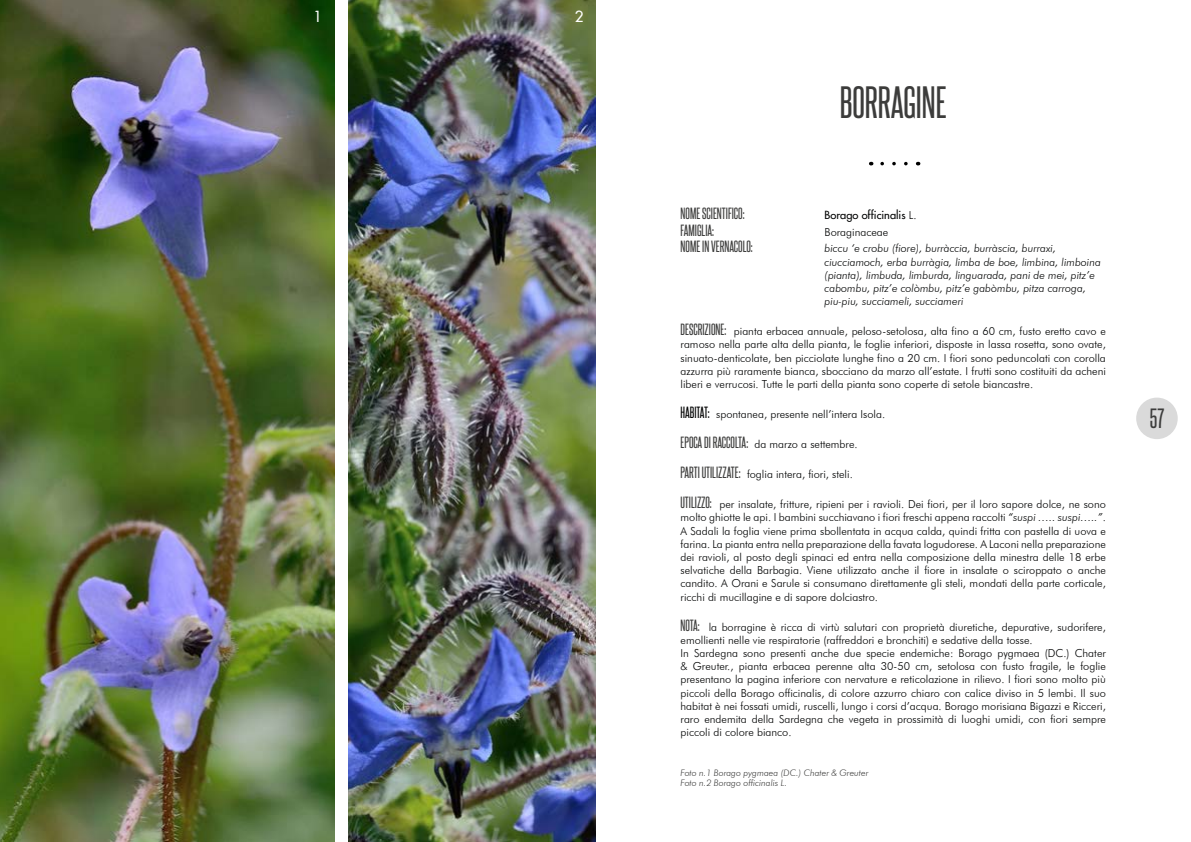
<style>
.page{position:relative;width:1191px;height:842px;background:#fff}
.page>*{position:absolute;margin:0;border:0;box-sizing:border-box;transform-origin:0 0}
.t1{font:39px "Steelfish Rg";color:#3c3c3b}
.t2{font:24px "Steelfish Rg";color:#3c3c3b}
.t3{font:500 15px "Futura";color:#fff}
.t4{font:14px "Steelfish Rg";color:#3c3c3b}
.t5{font:300 11px/13.2px "Futura BT";color:#010202;text-align:justify}
.t6{font:italic 300 11px/13.2px "Futura BT";color:#010202}
.t7{font:500 11px "Futura";color:#010202}
.t8{font:italic 300 9px/10.8px "Futura BT";color:#3c3c3b}
.s1{font-family:"Futura BT";font-weight:300}
.s2{font-family:"Steelfish Rg";font-weight:400;font-size:14px;color:#3c3c3b}
.s3{font-family:"Steelfish Rg";font-weight:400;font-size:14px}
.s4{font-style:italic}
</style>
<div class="page">
<div style="left:1136px;top:398px;width:41px;height:41px;background:#dadada;border-radius:50%"></div>
<img style="left:0;top:0;width:334px;height:842px">
<img style="left:349px;top:0;width:246px;height:842px">
<svg style="left:870px;top:162px;width:36px;height:3px"></svg>
<h3 class="t3" style="left:313px;top:7px;width:10px">1</h3>
<h3 class="t3" style="left:575px;top:7px;width:10px">2</h3>
<h1 class="t1" style="left:839px;top:75px;width:108px">BORRAGINE</h1>
<p class="t4" style="left:680px;top:203px;width:66px">NOME SCIENTIFICO:</p>
<p class="t7" style="left:824px;top:208px;width:94px">Borago officinalis <span class="s1">L.</span></p>
<p class="t4" style="left:680px;top:220px;width:35px">FAMIGLIA:</p>
<p class="t5" style="left:824px;top:225px;width:65px">Boraginaceae</p>
<p class="t4" style="left:680px;top:237px;width:74px">NOME IN VERNACOLO:</p>
<p class="t6" style="left:824px;top:242px;width:278px">biccu ‘e crobu (fiore), burràccia, burràscia, burraxi, ciucciamoch, erba burràgia, limba de boe, limbina, limboina (pianta), limbuda, limburda, linguarada, pani de mei, pitz’e cabombu, pitz’e colòmbu, pitz’e gabòmbu, pitza carroga, piu-piu, succiameli, succiameri</p>
<p class="t5" style="left:680px;top:325px;width:427px"><span class="s2">DESCRIZIONE:</span> pianta erbacea annuale, peloso-setolosa, alta fino a 60 cm, fusto eretto cavo e ramoso nella parte alta della pianta, le foglie inferiori, disposte in lassa rosetta, sono ovate, sinuato-denticolate, ben picciolate lunghe fino a 20 cm. I fiori sono peduncolati con corolla azzurra più raramente bianca, sbocciano da marzo all’estate. I frutti sono costituiti da acheni liberi e verrucosi. Tutte le parti della pianta sono coperte di setole biancastre.</p>
<p class="t5" style="left:680px;top:407px;width:206px"><span class="s3">HABITAT:</span> spontanea, presente nell’intera Isola.</p>
<p class="t5" style="left:680px;top:437px;width:179px"><span class="s2">EPOCA DI RACCOLTA:</span> da marzo a settembre.</p>
<p class="t5" style="left:680px;top:467px;width:174px"><span class="s2">PARTI UTILIZZATE:</span> foglia intera, fiori, steli.</p>
<p class="t5" style="left:680px;top:497px;width:427px"><span class="s2">UTILIZZO:</span> per insalate, fritture, ripieni per i ravioli. Dei fiori, per il loro sapore dolce, ne sono molto ghiotte le api. I bambini succhiavano i fiori freschi appena raccolti <span class="s4">“suspi ….. suspi…..”</span>.<br>A Sadali la foglia viene prima sbollentata in acqua calda, quindi fritta con pastella di uova e farina. La pianta entra nella preparazione della favata logudorese. A Laconi nella preparazione dei ravioli, al posto degli spinaci ed entra nella composizione della minestra delle 18 erbe selvatiche della Barbagia. Viene utilizzato anche il fiore in insalate o sciroppato o anche candito. A Orani e Sarule si consumano direttamente gli steli, mondati della parte corticale, ricchi di mucillagine e di sapore dolciastro.</p>
<p class="t5" style="left:680px;top:620px;width:427px;text-align:left"><span class="s2">NOTA:</span> la borragine è ricca di virtù salutari con proprietà diuretiche, depurative, sudorifere, emollienti nelle vie respiratorie (raffreddori e bronchiti) e sedative della tosse.<br>In Sardegna sono presenti anche due specie endemiche: Borago pygmaea (DC.) Chater &amp; Greuter., pianta erbacea perenne alta 30-50 cm, setolosa con fusto fragile, le foglie presentano la pagina inferiore con nervature e reticolazione in rilievo. I fiori sono molto più piccoli della Borago officinalis, di colore azzurro chiaro con calice diviso in 5 lembi. Il suo habitat è nei fossati umidi, ruscelli, lungo i corsi d’acqua. Borago morisiana Bigazzi e Ricceri, raro endemita della Sardegna che vegeta in prossimità di luoghi umidi, con fiori sempre piccoli di colore bianco.</p>
<p class="t8" style="left:680px;top:767px;width:189px">Foto n.1 Borago pygmaea (DC.) Chater &amp; Greuter<br>Foto n.2 Borago officinalis L.</p>
<h2 class="t2" style="left:1149px;top:401px;width:16px">57</h2>
</div>
